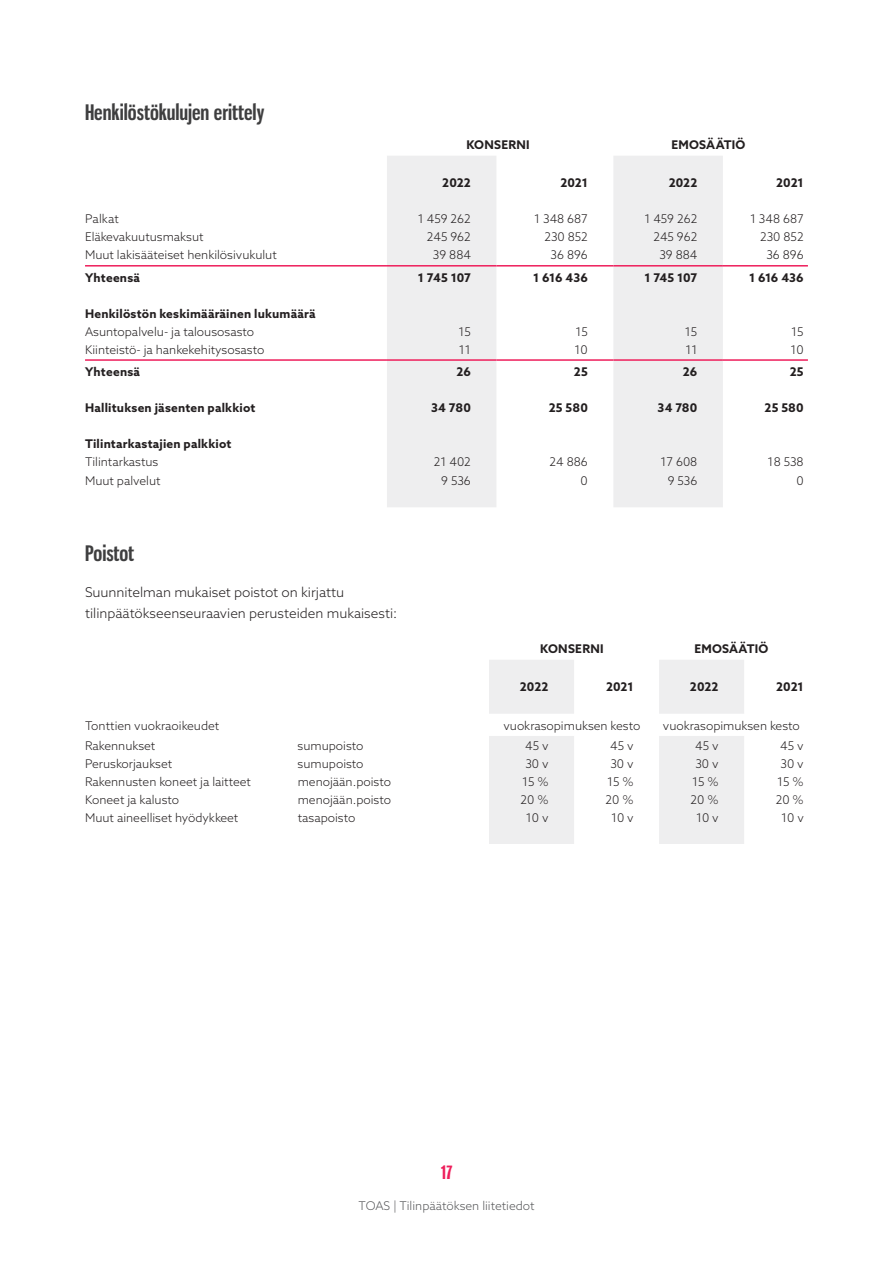
<style>
.page{position:relative;width:893px;height:1263px;background:#fff}
.page>*{position:absolute;margin:0;border:0;box-sizing:border-box;transform-origin:0 0}
.t1{font:700 21px "Gnuolane Rg";color:#3e3e3f}
.t2{font:700 18px "Gnuolane Rg";color:#ee1e5b}
.t3{font:300 13.5px/21px "Azo Sans";color:#231f20}
.t4{font:300 12px "Azo Sans";color:#231f20}
.t5{font:700 12px "Azo Sans";letter-spacing:.015em;color:#231f20}
.t6{font:300 12px "Azo Sans";color:#57585a}
</style>
<div class="page">
<svg style="left:387px;top:156px;width:336px;height:351px;fill:#eeeeef"></svg>
<hr style="left:85px;top:265px;width:302px;height:2px;background:#ee1e5b">
<hr style="left:723px;top:265px;width:85px;height:2px;background:#ee1e5b">
<hr style="left:85px;top:359px;width:302px;height:2px;background:#ee1e5b">
<hr style="left:723px;top:359px;width:85px;height:2px;background:#ee1e5b">
<hr style="left:387px;top:265px;width:109px;height:2px;background:#ee1e5b">
<hr style="left:496px;top:265px;width:117px;height:2px;background:#ee1e5b">
<hr style="left:613px;top:265px;width:110px;height:2px;background:#ee1e5b">
<hr style="left:387px;top:359px;width:109px;height:2px;background:#ee1e5b">
<hr style="left:496px;top:359px;width:117px;height:2px;background:#ee1e5b">
<hr style="left:613px;top:359px;width:110px;height:2px;background:#ee1e5b">
<svg style="left:489px;top:660px;width:255px;height:184px;fill:#eeeeef"></svg>
<h1 class="t1" style="left:85px;top:100px;width:181px">Henkilöstökulujen erittely</h1>
<p class="t5" style="left:466px;top:137px;width:65px">KONSERNI</p>
<p class="t5" style="left:671px;top:137px;width:76px">EMOSÄÄTIÖ</p>
<p class="t5" style="left:442px;top:175px;width:30px">2022</p>
<p class="t5" style="left:560px;top:175px;width:29px">2021</p>
<p class="t5" style="left:669px;top:175px;width:30px">2022</p>
<p class="t5" style="left:776px;top:175px;width:29px">2021</p>
<p class="t4" style="left:85px;top:211px;width:35px">Palkat</p>
<p class="t4" style="left:418px;top:211px;width:54px">1 459 262</p>
<p class="t4" style="left:534px;top:211px;width:55px">1 348 687</p>
<p class="t4" style="left:644px;top:211px;width:54px">1 459 262</p>
<p class="t4" style="left:750px;top:211px;width:55px">1 348 687</p>
<p class="t4" style="left:85px;top:229px;width:120px">Eläkevakuutusmaksut</p>
<p class="t4" style="left:427px;top:229px;width:46px">245 962</p>
<p class="t4" style="left:544px;top:229px;width:45px">230 852</p>
<p class="t4" style="left:653px;top:229px;width:46px">245 962</p>
<p class="t4" style="left:760px;top:229px;width:45px">230 852</p>
<p class="t4" style="left:85px;top:247px;width:193px">Muut lakisääteiset henkilösivukulut</p>
<p class="t4" style="left:433px;top:247px;width:39px">39 884</p>
<p class="t4" style="left:551px;top:247px;width:39px">36 896</p>
<p class="t4" style="left:659px;top:247px;width:39px">39 884</p>
<p class="t4" style="left:766px;top:247px;width:39px">36 896</p>
<p class="t5" style="left:85px;top:269px;width:57px">Yhteensä</p>
<p class="t5" style="left:418px;top:269px;width:55px">1 745 107</p>
<p class="t5" style="left:533px;top:269px;width:56px">1 616 436</p>
<p class="t5" style="left:644px;top:269px;width:55px">1 745 107</p>
<p class="t5" style="left:749px;top:269px;width:56px">1 616 436</p>
<p class="t5" style="left:85px;top:305px;width:232px">Henkilöstön keskimääräinen lukumäärä</p>
<p class="t4" style="left:85px;top:324px;width:171px">Asuntopalvelu- ja talousosasto</p>
<p class="t4" style="left:458px;top:324px;width:14px">15</p>
<p class="t4" style="left:575px;top:324px;width:14px">15</p>
<p class="t4" style="left:685px;top:324px;width:14px">15</p>
<p class="t4" style="left:791px;top:324px;width:14px">15</p>
<p class="t4" style="left:85px;top:342px;width:181px">Kiinteistö- ja hankekehitysosasto</p>
<p class="t4" style="left:459px;top:342px;width:14px">11</p>
<p class="t4" style="left:575px;top:342px;width:15px">10</p>
<p class="t4" style="left:685px;top:342px;width:14px">11</p>
<p class="t4" style="left:790px;top:342px;width:15px">10</p>
<p class="t5" style="left:85px;top:364px;width:57px">Yhteensä</p>
<p class="t5" style="left:456px;top:364px;width:16px">26</p>
<p class="t5" style="left:574px;top:364px;width:15px">25</p>
<p class="t5" style="left:683px;top:364px;width:16px">26</p>
<p class="t5" style="left:790px;top:364px;width:15px">25</p>
<p class="t5" style="left:85px;top:400px;width:172px">Hallituksen jäsenten palkkiot</p>
<p class="t5" style="left:431px;top:400px;width:41px">34 780</p>
<p class="t5" style="left:549px;top:400px;width:41px">25 580</p>
<p class="t5" style="left:658px;top:400px;width:41px">34 780</p>
<p class="t5" style="left:765px;top:400px;width:41px">25 580</p>
<p class="t5" style="left:85px;top:436px;width:148px">Tilintarkastajien palkkiot</p>
<p class="t4" style="left:85px;top:454px;width:75px">Tilintarkastus</p>
<p class="t4" style="left:434px;top:454px;width:39px">21 402</p>
<p class="t4" style="left:550px;top:454px;width:40px">24 886</p>
<p class="t4" style="left:660px;top:454px;width:38px">17 608</p>
<p class="t4" style="left:768px;top:454px;width:38px">18 538</p>
<p class="t4" style="left:85px;top:473px;width:77px">Muut palvelut</p>
<p class="t4" style="left:441px;top:473px;width:31px">9 536</p>
<p class="t4" style="left:581px;top:473px;width:9px">0</p>
<p class="t4" style="left:668px;top:473px;width:31px">9 536</p>
<p class="t4" style="left:796px;top:473px;width:9px">0</p>
<h1 class="t1" style="left:85px;top:541px;width:51px">Poistot</h1>
<p class="t3" style="left:85px;top:582px;width:314px">Suunnitelman mukaiset poistot on kirjattu tilinpäätökseenseuraavien perusteiden mukaisesti:</p>
<p class="t5" style="left:540px;top:641px;width:65px">KONSERNI</p>
<p class="t5" style="left:694px;top:641px;width:76px">EMOSÄÄTIÖ</p>
<p class="t5" style="left:520px;top:679px;width:30px">2022</p>
<p class="t5" style="left:606px;top:679px;width:29px">2021</p>
<p class="t5" style="left:690px;top:679px;width:30px">2022</p>
<p class="t5" style="left:776px;top:679px;width:29px">2021</p>
<p class="t4" style="left:85px;top:717px;width:136px">Tonttien vuokraoikeudet</p>
<p class="t4" style="left:503px;top:717px;width:138px">vuokrasopimuksen kesto</p>
<p class="t4" style="left:663px;top:717px;width:138px">vuokrasopimuksen kesto</p>
<p class="t4" style="left:85px;top:738px;width:72px">Rakennukset</p>
<p class="t4" style="left:298px;top:738px;width:67px">sumupoisto</p>
<p class="t4" style="left:525px;top:738px;width:25px">45 v</p>
<p class="t4" style="left:610px;top:738px;width:25px">45 v</p>
<p class="t4" style="left:695px;top:738px;width:25px">45 v</p>
<p class="t4" style="left:780px;top:738px;width:25px">45 v</p>
<p class="t4" style="left:85px;top:756px;width:89px">Peruskorjaukset</p>
<p class="t4" style="left:298px;top:756px;width:67px">sumupoisto</p>
<p class="t4" style="left:525px;top:756px;width:25px">30 v</p>
<p class="t4" style="left:610px;top:756px;width:25px">30 v</p>
<p class="t4" style="left:695px;top:756px;width:25px">30 v</p>
<p class="t4" style="left:780px;top:756px;width:25px">30 v</p>
<p class="t4" style="left:85px;top:774px;width:167px">Rakennusten koneet ja laitteet</p>
<p class="t4" style="left:298px;top:774px;width:95px">menojään.poisto</p>
<p class="t4" style="left:522px;top:774px;width:28px">15 %</p>
<p class="t4" style="left:607px;top:774px;width:28px">15 %</p>
<p class="t4" style="left:692px;top:774px;width:28px">15 %</p>
<p class="t4" style="left:777px;top:774px;width:28px">15 %</p>
<p class="t4" style="left:85px;top:792px;width:96px">Koneet ja kalusto</p>
<p class="t4" style="left:298px;top:792px;width:95px">menojään.poisto</p>
<p class="t4" style="left:521px;top:792px;width:30px">20 %</p>
<p class="t4" style="left:606px;top:792px;width:30px">20 %</p>
<p class="t4" style="left:691px;top:792px;width:30px">20 %</p>
<p class="t4" style="left:776px;top:792px;width:30px">20 %</p>
<p class="t4" style="left:85px;top:810px;width:155px">Muut aineelliset hyödykkeet</p>
<p class="t4" style="left:298px;top:810px;width:59px">tasapoisto</p>
<p class="t4" style="left:526px;top:810px;width:24px">10 v</p>
<p class="t4" style="left:611px;top:810px;width:24px">10 v</p>
<p class="t4" style="left:696px;top:810px;width:24px">10 v</p>
<p class="t4" style="left:781px;top:810px;width:24px">10 v</p>
<h2 class="t2" style="left:441px;top:1161px;width:13px">17</h2>
<p class="t6" style="left:359px;top:1198px;width:178px">TOAS | Tilinpäätöksen liitetiedot</p>
</div>
